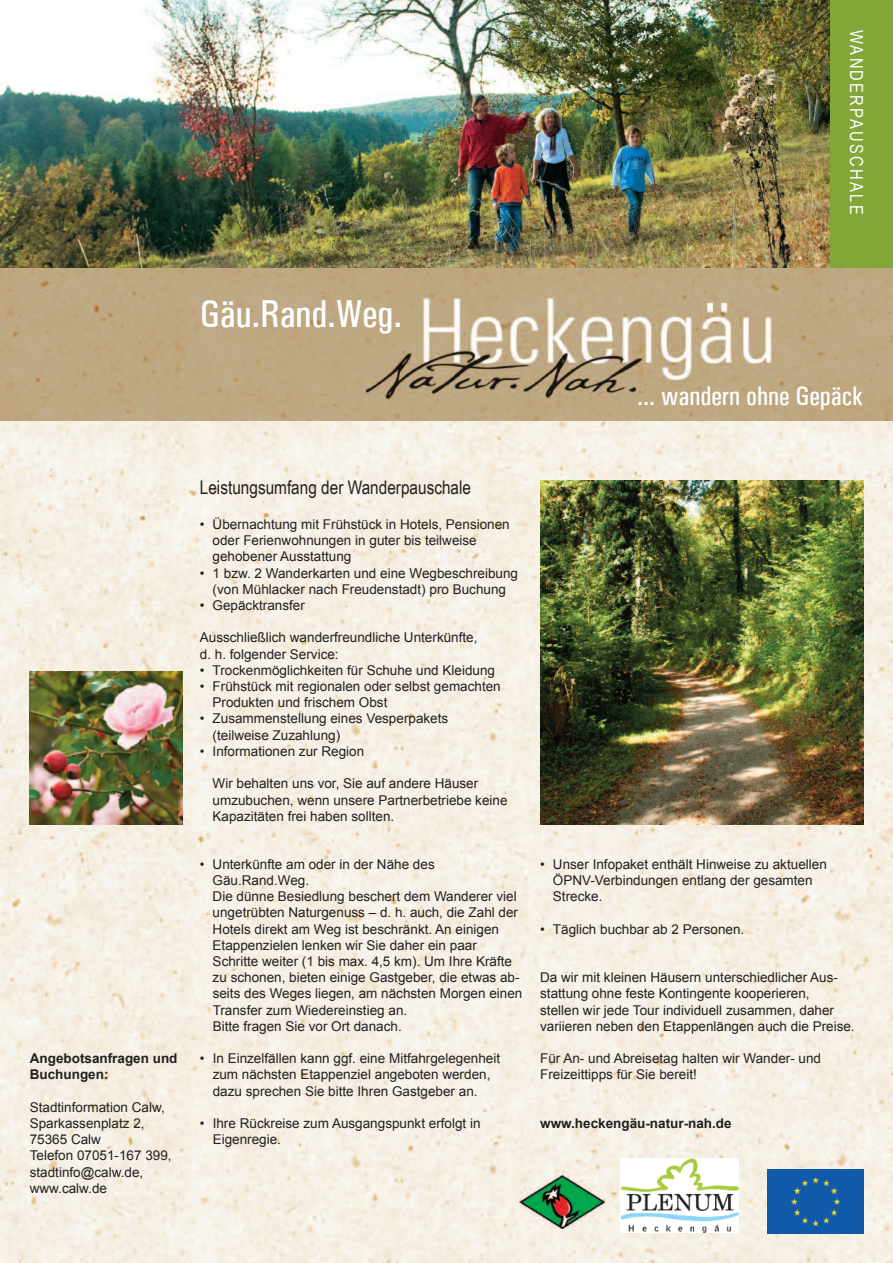
<style>
.page{position:relative;width:893px;height:1263px;background:#fff}
.page>*{position:absolute;margin:0;border:0;box-sizing:border-box;transform-origin:0 0}
.t1{font:500 39px "Univers Condensed";color:#fff}
.t2{font:500 27px "Univers Condensed";color:#fff}
.t3{font:18.75px "Arial Narrow";color:#231f20}
.t4{font:18px "Arial Narrow";letter-spacing:.125em;color:#fff}
.t5{font:13.5px/16.2px "Arial";color:#231f20}
.t6{font:700 13.5px/16.2px "Arial";color:#231f20}
</style>
<div class="page">
<div style="left:829px;top:0;width:64px;height:283px;background:#82a738"></div>
<img style="left:0;top:421px;width:893px;height:842px">
<img style="left:0;top:0;width:829px;height:269px">
<img style="left:0;top:269px;width:893px;height:152px">
<img style="left:540px;top:480px;width:323px;height:345px">
<img style="left:519px;top:1175px;width:85px;height:54px">
<img style="left:30px;top:672px;width:153px;height:153px">
<img style="left:621px;top:1158px;width:117px;height:74px">
<div style="left:767px;top:1170px;width:96px;height:63px;background:#115aa9"></div>
<h3 class="t4" style="left:867px;top:30px;width:186px;rotate:90deg">WANDERPAUSCHALE</h3>
<h1 class="t1" style="left:200px;top:291px;width:204px">Gäu.Rand.Weg.</h1>
<h2 class="t2" style="left:637px;top:380px;width:228px">... wandern ohne Gepäck</h2>
<p class="t6" style="left:30px;top:1050px;width:149px">Angebotsanfragen und<br>Buchungen:</p>
<p class="t5" style="left:30px;top:1099px;width:143px">Stadtinformation Calw,<br>Sparkassenplatz 2,<br>75365 Calw<br>Telefon 07051-167 399, stadtinfo@calw.de, www.calw.de</p>
<h3 class="t3" style="left:200px;top:477px;width:273px">Leistungsumfang der Wanderpauschale</h3>
<p class="t5" style="left:213px;top:516px;width:299px;text-indent:-13px">• Übernachtung mit Frühstück in Hotels, Pensionen oder Ferienwohnungen in guter bis teilweise gehobener Ausstattung</p>
<p class="t5" style="left:200px;top:565px;width:320px;text-align:center">• 1 bzw. 2 Wanderkarten und eine Wegbeschreibung (von Mühlacker nach Freudenstadt) pro Buchung</p>
<p class="t5" style="left:200px;top:597px;width:107px">• Gepäcktransfer</p>
<p class="t5" style="left:200px;top:630px;width:279px">Ausschließlich wanderfreundliche Unterkünfte, d. h. folgender Service:</p>
<p class="t5" style="left:200px;top:662px;width:297px">• Trockenmöglichkeiten für Schuhe und Kleidung</p>
<p class="t5" style="left:213px;top:678px;width:290px;text-indent:-13px">• Frühstück mit regionalen oder selbst gemachten<br>Produkten und frischem Obst</p>
<p class="t5" style="left:213px;top:711px;width:237px;text-indent:-13px">• Zusammenstellung eines Vesperpakets (teilweise Zuzahlung)</p>
<p class="t5" style="left:200px;top:743px;width:166px">• Informationen zur Region</p>
<p class="t5" style="left:213px;top:775px;width:296px">Wir behalten uns vor, Sie auf andere Häuser umzubuchen, wenn unsere Partnerbetriebe keine<br>Kapazitäten frei haben sollten.</p>
<p class="t5" style="left:213px;top:856px;width:311px;text-indent:-13px">• Unterkünfte am oder in der Nähe des Gäu.Rand.Weg.<br>Die dünne Besiedlung beschert dem Wanderer viel ungetrübten Naturgenuss – d. h. auch, die Zahl der Hotels direkt am Weg ist beschränkt. An einigen Etappenzielen lenken wir Sie daher ein paar Schritte weiter (1 bis max. 4,5 km). Um Ihre Kräfte zu schonen, bieten einige Gastgeber, die etwas ab&shy;seits des Weges liegen, am nächsten Morgen einen Transfer zum Wiedereinstieg an.<br>Bitte fragen Sie vor Ort danach.</p>
<p class="t5" style="left:213px;top:1050px;width:289px;text-indent:-13px">• In Einzelfällen kann ggf. eine Mitfahrgelegenheit zum nächsten Etappenziel angeboten werden, dazu sprechen Sie bitte Ihren Gastgeber an.</p>
<p class="t5" style="left:213px;top:1115px;width:269px;text-indent:-13px">• Ihre Rückreise zum Ausgangspunkt erfolgt in<br>Eigenregie.</p>
<p class="t5" style="left:553px;top:856px;width:275px;text-indent:-13px">• Unser Infopaket enthält Hinweise zu aktuellen<br>ÖPNV-Verbindungen entlang der gesamten<br>Strecke.</p>
<p class="t5" style="left:540px;top:921px;width:206px">• Täglich buchbar ab 2 Personen.</p>
<p class="t5" style="left:540px;top:969px;width:316px">Da wir mit kleinen Häusern unterschiedlicher Aus&shy;stattung ohne feste Kontingente kooperieren,<br>stellen wir jede Tour individuell zusammen, daher variieren neben den Etappenlängen auch die Preise.</p>
<p class="t5" style="left:540px;top:1050px;width:282px">Für An- und Abreisetag halten wir Wander- und<br>Freizeittipps für Sie bereit!</p>
<p class="t6" style="left:540px;top:1115px;width:193px">www.heckengäu-natur-nah.de</p>
</div>
